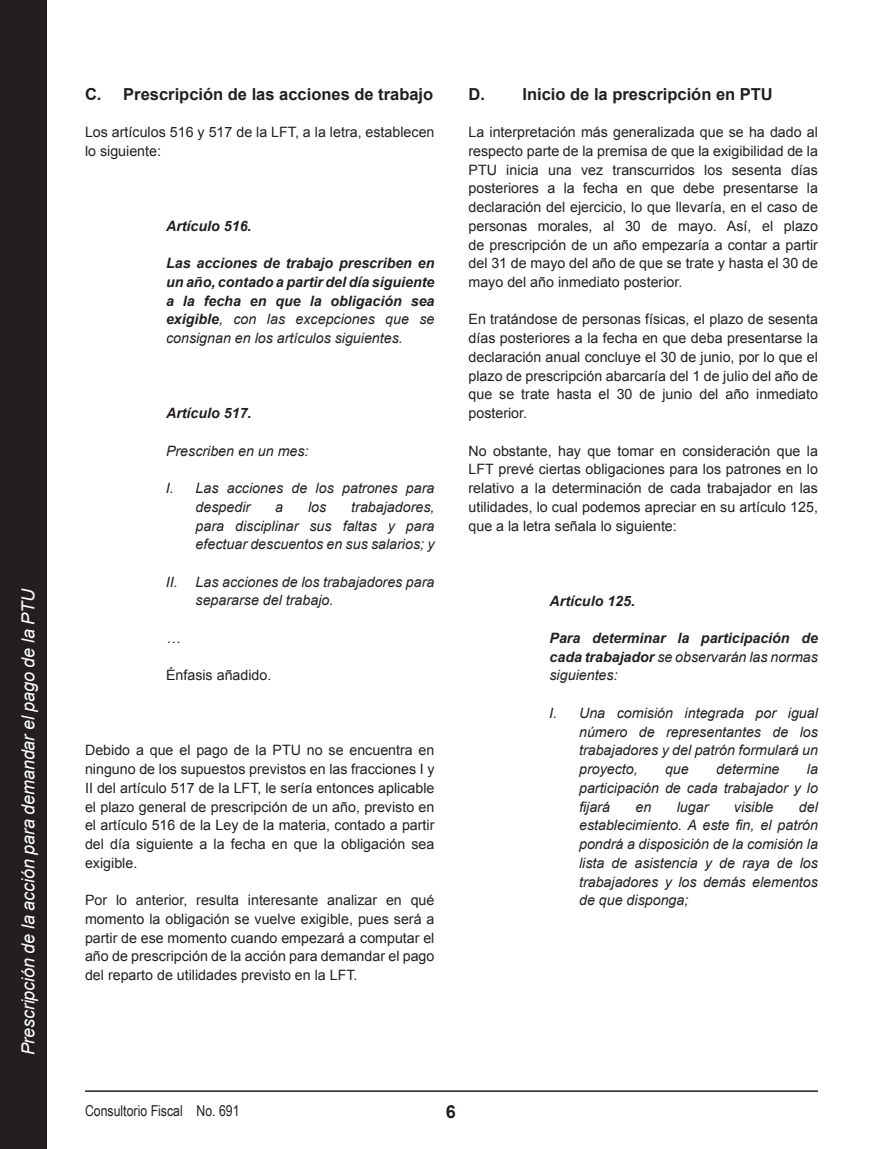
<style>
.page{position:relative;width:893px;height:1149px;background:#fff}
.page>*{position:absolute;margin:0;border:0;box-sizing:border-box;transform-origin:0 0}
.t1{font:italic 18px "Arial";letter-spacing:-.01em;color:#fff}
.t2{font:700 18px "Arial";color:#231f20}
.t3{font:700 16.5px "Arial";color:#231f20}
.t4{font:15px "Arial Narrow";color:#231f20}
.t5{font:14.25px/18.8px "Arial";color:#231f20;text-align:justify}
.t6{font:italic 14.25px/18.8px "Arial";color:#231f20;text-align:justify}
.t7{font:italic 700 14.25px/18.8px "Arial";color:#231f20;text-align:justify}
.s1{font-weight:400}
</style>
<div class="page">
<div style="left:0;top:0;width:47px;height:1148px;background:#231f20"></div>
<hr style="left:85px;top:1089px;width:733px;height:2px;background:#231f20">
<p class="t1" style="left:16px;top:1054px;width:468px;rotate:-90deg">Prescripción de la acción para demandar el pago de la PTU</p>
<p class="t3" style="left:85px;top:83px;width:350px">C. Prescripción de las acciones de trabajo</p>
<p class="t5" style="left:85px;top:123px;width:351px">Los artículos 516 y 517 de la LFT, a la letra, establecen lo siguiente:</p>
<p class="t7" style="left:166px;top:217px;width:87px">Artículo 516.</p>
<p class="t7" style="left:166px;top:254px;width:270px">Las acciones de trabajo prescriben en un año, contado a partir del día siguiente a la fecha en que la obligación sea exigible<span class="s1">, con las excepciones que se consignan en los artículos siguientes.</span></p>
<p class="t7" style="left:166px;top:404px;width:87px">Artículo 517.</p>
<p class="t6" style="left:166px;top:441px;width:144px">Prescriben en un mes:</p>
<p class="t6" style="left:196px;top:478px;width:240px;text-indent:-30px">I. Las acciones de los patrones para despedir</p>
<p class="t6" style="left:196px;top:497px;width:240px;text-indent:156px">trabajadores, para disciplinar sus faltas y para efectuar descuentos en sus salarios; y</p>
<p class="t6" style="left:196px;top:572px;width:240px;text-indent:-30px">II. Las acciones de los trabajadores para separarse del trabajo.</p>
<p class="t6" style="left:166px;top:628px;width:16px">…</p>
<p class="t5" style="left:166px;top:666px;width:107px">Énfasis añadido.</p>
<p class="t6" style="left:275px;top:497px;width:9px">a</p>
<p class="t6" style="left:308px;top:497px;width:20px">los</p>
<p class="t5" style="left:85px;top:741px;width:351px">Debido a que el pago de la PTU no se encuentra en ninguno de los supuestos previstos en las fracciones I y II del artículo 517 de la LFT, le sería entonces aplicable el plazo general de prescripción de un año, previsto en el artículo 516 de la Ley de la materia, contado a partir del día siguiente a la fecha en que la obligación sea exigible.</p>
<p class="t5" style="left:85px;top:890px;width:351px">Por lo anterior, resulta interesante analizar en qué momento la obligación se vuelve exigible, pues será a partir de ese momento cuando empezará a computar el año de prescripción de la acción para demandar el pago del reparto de utilidades previsto en la LFT.</p>
<p class="t3" style="left:468px;top:83px;width:306px">D. Inicio de la prescripción en PTU</p>
<p class="t5" style="left:468px;top:123px;width:351px">La interpretación más generalizada que se ha dado al respecto parte de la premisa de que la exigibilidad de la PTU inicia una vez transcurridos los sesenta días posteriores a la fecha en que debe presentarse la declaración del ejercicio, lo que llevaría, en el caso de personas morales, al 30 de mayo. Así, el plazo de prescripción de un año empezaría a contar a partir del 31 de mayo del año de que se trate y hasta el 30 de mayo del año inmediato posterior.</p>
<p class="t5" style="left:468px;top:310px;width:351px">En tratándose de personas físicas, el plazo de sesenta días posteriores a la fecha en que deba presentarse la declaración anual concluye el 30 de junio, por lo que el plazo de prescripción abarcaría del 1 de julio del año de que se trate hasta el 30 de junio del año inmediato posterior.</p>
<p class="t5" style="left:468px;top:441px;width:351px">No obstante, hay que tomar en consideración que la LFT prevé ciertas obligaciones para los patrones en lo relativo a la determinación de cada trabajador en las utilidades, lo cual podemos apreciar en su artículo 125, que a la letra señala lo siguiente:</p>
<p class="t7" style="left:549px;top:591px;width:87px">Artículo 125.</p>
<p class="t7" style="left:549px;top:629px;width:270px">Para determinar la participación de cada trabajador <span class="s1">se observarán las normas siguientes:</span></p>
<p class="t6" style="left:579px;top:703px;width:240px;text-indent:-30px">I. Una comisión integrada por igual número de representantes de los trabajadores y del patrón formulará un proyecto,</p>
<p class="t6" style="left:579px;top:759px;width:240px;text-indent:228px">la participación de cada trabajador y lo fijará</p>
<p class="t6" style="left:665px;top:759px;width:25px">que</p>
<p class="t6" style="left:716px;top:759px;width:65px">determine</p>
<p class="t6" style="left:579px;top:797px;width:240px;text-indent:220px">del establecimiento. A este fin, el patrón pondrá a disposición de la comisión la lista de asistencia y de raya de los trabajadores y los demás elementos de que disponga;</p>
<p class="t6" style="left:635px;top:797px;width:17px">en</p>
<p class="t6" style="left:677px;top:797px;width:33px">lugar</p>
<p class="t6" style="left:734px;top:797px;width:41px">visible</p>
<p class="t4" style="left:85px;top:1099px;width:156px">Consultorio Fiscal No. 691</p>
<p class="t2" style="left:446px;top:1099px;width:12px">6</p>
</div>
